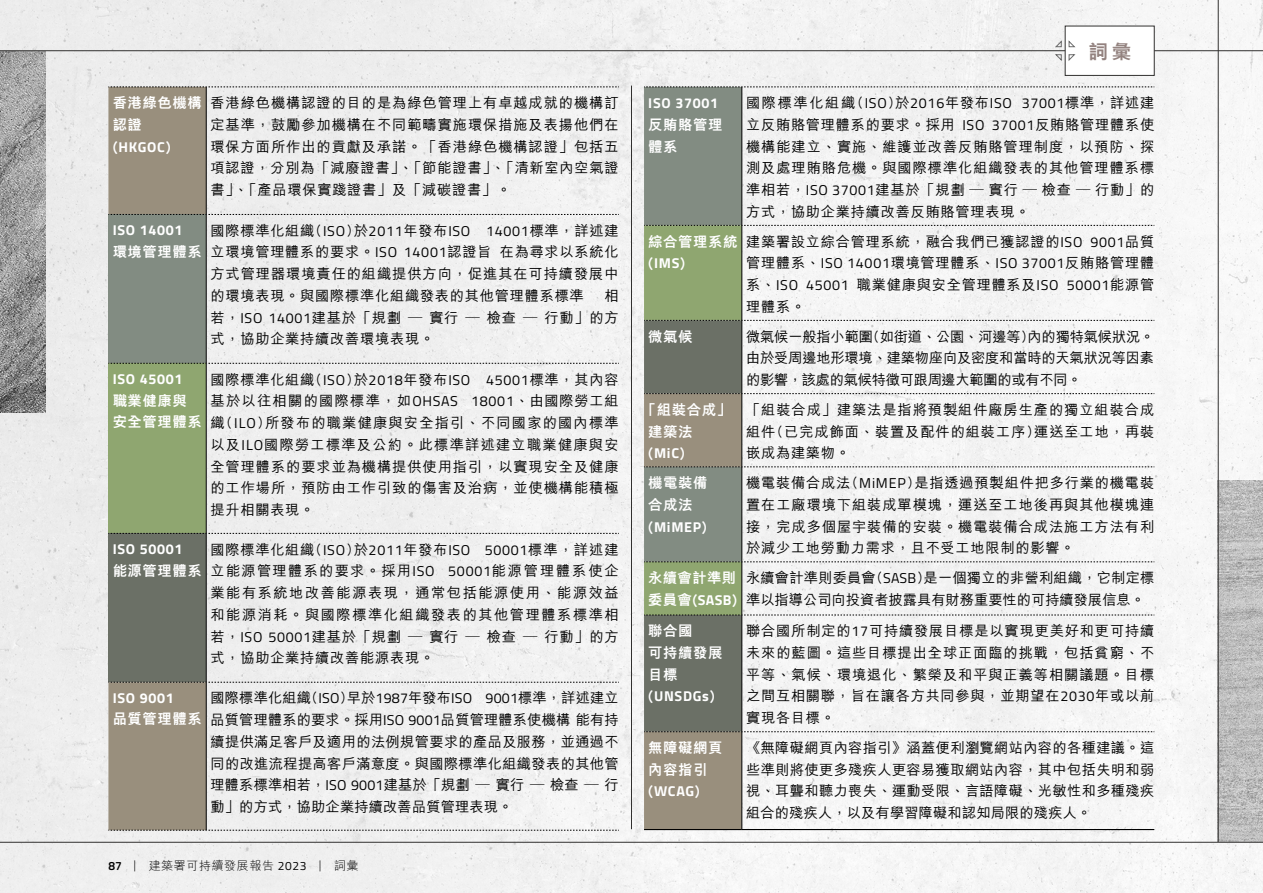
<style>
.page{position:relative;width:1263px;height:893px;background:#fff}
.page>*{position:absolute;margin:0;border:0;box-sizing:border-box;transform-origin:0 0}
.Title_L1__H{font:800 19.5px "M Hei HK";color:#93827f}
.Table_text__P{font:500 14.25px/21.8px "M Hei HK";letter-spacing:.05em;color:#000;text-align:justify}
.Table_text__P-2{font:800 14.25px/21.8px "M Hei HK";letter-spacing:.05em;color:#fff}
.Table_text__P-3{font:700 14.25px/21.8px "Titillium Web";letter-spacing:.05em;color:#fff}
.Table_text__P-4{font:500 14.25px/21.8px "M Hei HK";color:#000}
.Table_text__P-5{font:800 14.25px/21.8px "M Hei HK";letter-spacing:.03em;color:#fff}
.t1{font:300 12px "M Hei HK";letter-spacing:.05em;color:#000}
.s1{font-family:"M Hei HK";font-weight:800}
.s2{font-family:"Titillium Web";font-weight:400}
.s3{font-family:"Titillium Web";font-weight:600}
.s4{font-family:"Titillium Web";font-weight:700}
</style>
<div class="page">
<img style="left:0;top:0;width:1263px;height:893px">
<img style="left:1219px;top:480px;width:44px;height:362px">
<img style="left:0;top:51px;width:45px;height:361px">
<hr style="left:1218px;top:0;width:1px;height:842px;background:#323130">
<div style="left:108px;top:88px;width:98px;height:742px;background:#998f7d"></div>
<div style="left:108px;top:214px;width:98px;height:149px;background:#828c82"></div>
<div style="left:108px;top:363px;width:98px;height:170px;background:#8fa670"></div>
<div style="left:108px;top:533px;width:98px;height:149px;background:#6b7066"></div>
<hr style="left:206px;top:87px;width:1px;height:127px;background:#000">
<hr style="left:206px;top:215px;width:1px;height:148px;background:#000">
<hr style="left:206px;top:363px;width:1px;height:170px;background:#000">
<hr style="left:206px;top:534px;width:1px;height:148px;background:#000">
<hr style="left:206px;top:682px;width:1px;height:148px;background:#000">
<svg style="left:108px;top:214px;width:511px;height:1px"></svg>
<svg style="left:108px;top:363px;width:511px;height:1px"></svg>
<svg style="left:108px;top:533px;width:511px;height:1px"></svg>
<svg style="left:108px;top:682px;width:511px;height:1px"></svg>
<svg style="left:108px;top:830px;width:511px;height:1px"></svg>
<svg style="left:108px;top:87px;width:511px;height:1px"></svg>
<div style="left:644px;top:88px;width:98px;height:137px;background:#828c82"></div>
<hr style="left:742px;top:87px;width:1px;height:138px;background:#000">
<hr style="left:644px;top:829px;width:98px;height:1px;background:#000">
<hr style="left:742px;top:829px;width:412px;height:1px;background:#000">
<svg style="left:644px;top:225px;width:510px;height:604px"></svg>
<svg style="left:644px;top:87px;width:510px;height:1px"></svg>
<hr style="left:0;top:842px;width:1263px;height:1px;background:#323130">
<hr style="left:0;top:50px;width:1263px;height:1px;background:#323130">
<div style="left:1065px;top:26px;width:89px;height:50px;background:#fff;border:1px solid #323130"></div>
<svg style="left:1054px;top:40px;width:22px;height:22px"></svg>
<hr style="left:631px;top:86px;width:1px;height:743px;background:#323130">
<p class="Table_text__P-2" style="left:113px;top:92px;width:91px">香港綠色機構認證</p>
<p class="Table_text__P-3" style="left:113px;top:135px;width:59px"><span class="s1">(</span>HKGOC<span class="s1">)</span></p>
<p class="Table_text__P" style="left:210px;top:91px;width:410px">香港綠色機構認證的目的是為綠色管理上有卓越成就的機構訂定基準，鼓勵參加機構在不同範疇實施環保措施及表揚他們在環保方面所作出的貢獻及承諾。「香港綠色機構認證」包括五項認證，分別為「減廢證書」、「節能證書」、「清新室內空氣證書」、「產品環保實踐證書」及「減碳證書」。</p>
<p class="Table_text__P-3" style="left:113px;top:218px;width:71px">ISO 14001</p>
<p class="Table_text__P-2" style="left:113px;top:240px;width:91px">環境管理體系</p>
<p class="Table_text__P" style="left:210px;top:218px;width:410px">國際標準化組織(<span class="s2">ISO</span>)於<span class="s2">2011</span>年發布<span class="s2">ISO 14001</span>標準，詳述建立環境管理體系的要求。<span class="s2">ISO 14001</span>認證旨在為尋求以系統化方式管理器環境責任的組織提供方向，促進其在可持續發展中的環境表現。與國際標準化組織發表的其他管理體系標準</p>
<p class="Table_text__P" style="left:210px;top:284px;width:410px;text-indent:394px">相若，<span class="s2">ISO 14001</span>建基於「規劃 ─ 實行 ─ 檢查 ─ 行動」的方式，協助企業持續改善環境表現。</p>
<p class="Table_text__P-3" style="left:113px;top:367px;width:71px">ISO 45001</p>
<p class="Table_text__P-2" style="left:113px;top:389px;width:76px">職業健康與</p>
<p class="Table_text__P-2" style="left:113px;top:411px;width:91px">安全管理體系</p>
<p class="Table_text__P" style="left:210px;top:367px;width:410px">國際標準化組織(<span class="s2">ISO</span>)於<span class="s2">2018</span>年發布<span class="s2">ISO 45001</span>標準，其內容基於以往相關的國際標準，如<span class="s2">OHSAS 18001</span>、由國際勞工組織(<span class="s2">ILO</span>)所發布的職業健康與安全指引、不同國家的國內標準以及<span class="s2">ILO</span>國際勞工標準及公約。此標準詳述建立職業健康與安全管理體系的要求並為機構提供使用指引，以實現安全及健康的工作場所，預防由工作引致的傷害及治病，並使機構能積極提升相關表現。</p>
<p class="Table_text__P-3" style="left:113px;top:537px;width:71px">ISO 50001</p>
<p class="Table_text__P-2" style="left:113px;top:559px;width:91px">能源管理體系</p>
<p class="Table_text__P" style="left:210px;top:537px;width:410px">國際標準化組織(<span class="s2">ISO</span>)於<span class="s2">2011</span>年發布<span class="s2">ISO 50001</span>標準，詳述建立能源管理體系的要求。採用<span class="s2">ISO 50001</span>能源管理體系使企業能有系統地改善能源表現，通常包括能源使用、能源效益和能源消耗。與國際標準化組織發表的其他管理體系標準相若，<span class="s2">ISO 50001</span>建基於「規劃 ─ 實行 ─ 檢查 ─ 行動」的方式，協助企業持續改善能源表現。</p>
<p class="Table_text__P-3" style="left:113px;top:686px;width:63px">ISO 9001</p>
<p class="Table_text__P-2" style="left:113px;top:708px;width:91px">品質管理體系</p>
<p class="Table_text__P" style="left:210px;top:686px;width:410px">國際標準化組織(<span class="s2">ISO</span>)早於<span class="s2">1987</span>年發布<span class="s2">ISO 9001</span>標準，詳述建立品質管理體系的要求。採用<span class="s2">ISO 9001</span>品質管理體系使機構能有持續提供滿足客戶及適用的法例規管要求的產品及服務，並通過不同的改進流程提高客戶滿意度。與國際標準化組織發表的其他管理體系標準相若，<span class="s2">ISO 9001</span>建基於「規劃 ─ 實行 ─ 檢查 ─ 行動」的方式，協助企業持續改善品質管理表現。</p>
<p class="t1" style="left:108px;top:860px;width:252px"><span class="s3">87</span> | 建築署可持續發展報告 <span class="s2">2023</span> | 詞彙</p>
<p class="Table_text__P-3" style="left:648px;top:92px;width:71px">ISO 37001</p>
<p class="Table_text__P-2" style="left:648px;top:114px;width:76px">反賄賂管理體系</p>
<p class="Title_L1__H" style="left:1088px;top:42px;width:44px">詞彙</p>
<p class="Table_text__P" style="left:746px;top:91px;width:410px">國際標準化組織(<span class="s2">ISO</span>)於<span class="s2">2016</span>年發布<span class="s2">ISO 37001</span>標準，詳述建立反賄賂管理體系的要求。採用 <span class="s2">ISO 37001</span>反賄賂管理體系使機構能建立、實施、維護並改善反賄賂管理制度，以預防、探測及處理賄賂危機。與國際標準化組織發表的其他管理體系標準相若，<span class="s2">ISO 37001</span>建基於「規劃 ─ 實行 ─ 檢查 ─ 行動」的方式，協助企業持續改善反賄賂管理表現。</p>
<p class="Table_text__P-2" style="left:648px;top:230px;width:91px">綜合管理系統(<span class="s4">IMS</span>)</p>
<p class="Table_text__P" style="left:746px;top:229px;width:410px">建築署設立綜合管理系統，融合我們已獲認證的<span class="s2">ISO 9001</span>品質管理體系、<span class="s2">ISO 14001</span>環境管理體系、<span class="s2">ISO 37001</span>反賄賂管理體系、<span class="s2">ISO 45001</span> 職業健康與安全管理體系及<span class="s2">ISO 50001</span>能源管理體系。</p>
<p class="Table_text__P-2" style="left:648px;top:325px;width:46px">微氣候</p>
<p class="Table_text__P" style="left:746px;top:324px;width:410px">微氣候一般指小範圍(如街道、公園、河邊等)內的獨特氣候狀況。由於受周邊地形環境、建築物座向及密度和當時的天氣狀況等因素的影響，該處的氣候特徵可跟周邊大範圍的或有不同。</p>
<p class="Table_text__P-2" style="left:642px;top:398px;width:91px">「組裝合成」</p>
<p class="Table_text__P-2" style="left:648px;top:420px;width:46px">建築法</p>
<p class="Table_text__P-3" style="left:648px;top:442px;width:38px"><span class="s1">(</span>MiC<span class="s1">)</span></p>
<p class="Table_text__P" style="left:746px;top:397px;width:410px">「組裝合成」建築法是指將預製組件廠房生產的獨立組裝合成組件(已完成飾面、裝置及配件的組裝工序)運送至工地，再裝嵌成為建築物。</p>
<p class="Table_text__P-2" style="left:648px;top:472px;width:61px">機電裝備</p>
<p class="Table_text__P-2" style="left:648px;top:493px;width:60px">合成法(<span class="s4">MiMEP</span>)</p>
<p class="Table_text__P" style="left:746px;top:471px;width:410px">機電裝備合成法(<span class="s2">MiMEP</span>)是指透過預製組件把多行業的機電裝置在工廠環境下組裝成單模塊，運送至工地後再與其他模塊連接，完成多個屋宇裝備的安裝。機電裝備合成法施工方法有利於減少工地勞動力需求，且不受工地限制的影響。</p>
<p class="Table_text__P-5" style="left:648px;top:567px;width:90px">永續會計準則委員會(<span class="s4">SASB</span>)</p>
<p class="Table_text__P-4" style="left:746px;top:566px;width:410px">永續會計準則委員會(<span class="s2">SASB</span>)是一個獨立的非營利組織，它制定標準以指導公司向投資者披露具有財務重要性的可持續發展信息。</p>
<p class="Table_text__P-2" style="left:648px;top:620px;width:46px">聯合國</p>
<p class="Table_text__P-2" style="left:648px;top:642px;width:76px">可持續發展</p>
<p class="Table_text__P-3" style="left:648px;top:663px;width:68px"><span class="s1">⽬ 標(</span>UNSDGs<span class="s1">)</span></p>
<p class="Table_text__P" style="left:746px;top:619px;width:410px">聯合國所制定的<span class="s2">17</span>可持續發展目標是以實現更美好和更可持續未來的藍圖。這些目標提出全球正面臨的挑戰，包括貧窮、不平等、氣候、環境退化、繁榮及和平與正義等相關議題。目標之間互相關聯，旨在讓各方共同參與，並期望在<span class="s2">2030</span>年或以前實現各目標。</p>
<p class="Table_text__P-2" style="left:648px;top:737px;width:76px">無障礙網頁內容指引(<span class="s4">WCAG</span>)</p>
<p class="Table_text__P" style="left:746px;top:736px;width:410px">《無障礙網頁內容指引》涵蓋便利瀏覽網站內容的各種建議。這些準則將使更多殘疾人更容易獲取網站內容，其中包括失明和弱視、耳聾和聽力喪失、運動受限、言語障礙、光敏性和多種殘疾組合的殘疾人，以及有學習障礙和認知局限的殘疾人。</p>
</div>
